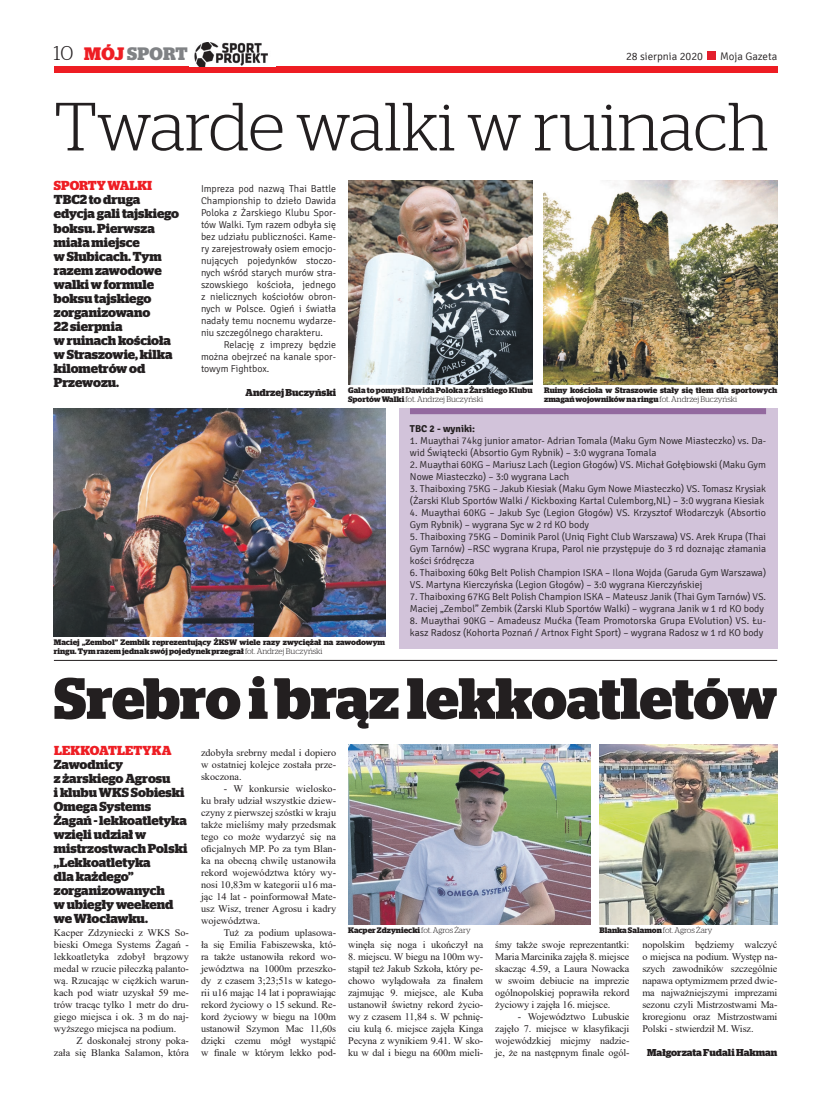
<style>
.page{position:relative;width:820px;height:1106px;background:#fff}
.page>*{position:absolute;margin:0;border:0;box-sizing:border-box;transform-origin:0 0}
.t1{font:300 68px "Stag";color:#231f20}
.t2{font:700 58px "Stag";letter-spacing:-.005em;color:#231f20}
.t3{font:700 18px "Stag";letter-spacing:.01em;color:#808285}
.t4{font:700 13px/14px "Stag";color:#231f20}
.t5{font:700 13px "Stag";letter-spacing:.02em;color:#ee1d23}
.t6{font:700 13px "Stag";color:#ee1d23}
.t7{font:300 11px "Signika";color:#231f20}
.t8{font:10px/12px "Times New Roman";letter-spacing:-.01em;color:#231f20;text-align:justify}
.t9{font:300 10px/12px "Signika";color:#231f20}
.t10{font:700 10px "Stag";color:#231f20}
.t11{font:700 10px "Signika";color:#231f20}
.t12{font:700 8px/9px "Stag";color:#231f20}
.s1{font-weight:300;font-size:20px;color:#231f20}
.s2{color:#ee1d23}
.s3{font-weight:300}
</style>
<div class="page">
<div style="left:54px;top:66px;width:723px;height:6px;background:#ee1d23"></div>
<div style="left:707px;top:51px;width:8px;height:9px;background:#e31f2d"></div>
<div style="left:398px;top:408px;width:379px;height:240px;background:#d2c3da"></div>
<hr style="left:54px;top:660px;width:722px;height:1px;background:#231f20">
<img style="left:194px;top:43px;width:74px;height:23px">
<img style="left:348px;top:744px;width:242px;height:180px">
<img style="left:599px;top:744px;width:178px;height:180px">
<div style="left:410px;top:408px;width:355px;height:6px;background:#93699f"></div>
<img style="left:54px;top:408px;width:331px;height:228px">
<img style="left:543px;top:180px;width:234px;height:204px">
<img style="left:348px;top:180px;width:184px;height:204px">
<h3 class="t3" style="left:54px;top:43px;width:135px"><span class="s1">10</span> <span class="s2">MÓJ</span> SPORT</h3>
<p class="t7" style="left:625px;top:50px;width:78px">28 sierpnia 2020</p>
<p class="t7" style="left:719px;top:50px;width:59px">Moja Gazeta</p>
<h1 class="t1" style="left:54px;top:88px;width:715px">Twarde walki w ruinach</h1>
<h3 class="t6" style="left:54px;top:178px;width:99px">SPORTY WALKI</h3>
<h3 class="t4" style="left:54px;top:193px;width:127px">TBC2 to druga edycja gali tajskiego boksu. Pierwsza miała miejsce<br>w Słubicach. Tym razem zawodowe walki w formule boksu tajskiego zorganizowano<br>22 sierpnia<br>w ruinach kościoła w Straszowie, kilka kilometrów od<br>Przewozu.</h3>
<p class="t9" style="left:201px;top:183px;width:136px;text-align:justify">Impreza pod nazwą Thai Battle Championship to dzieło Dawida Poloka z Żarskiego Klubu Spor&shy;tów Walki. Tym razem odbyła się bez udziału publiczności. Kame&shy;ry zarejestrowały osiem emocjo&shy;nujących pojedynków stoczo&shy;nych wśród starych murów stra&shy;szowskiego kościoła, jednego z nielicznych kościołów obron&shy;nych w Polsce. Ogień i światła nadały temu nocnemu wydarze&shy;niu szczególnego charakteru.</p>
<p class="t9" style="left:201px;top:339px;width:136px;text-align:justify;text-indent:23px">Relację z imprezy będzie można obejrzeć na kanale spor&shy;towym Fightbox.</p>
<p class="t10" style="left:245px;top:387px;width:92px">Andrzej Buczyński</p>
<p class="t12" style="left:348px;top:385px;width:186px">Gala to pomysł Dawida Poloka z Żarskiego Klubu<br>Sportów Walki <span class="s3">fot. Andrzej Buczyński</span></p>
<p class="t12" style="left:544px;top:385px;width:235px">Ruiny kościoła w Straszowie stały się tłem dla sportowych zmagań wojowników na ringu <span class="s3">fot. Andrzej Buczyński</span></p>
<p class="t12" style="left:54px;top:637px;width:332px">Maciej „Zembol” Zembik reprezentujący ŻKSW wiele razy zwyciężał na zawodowym ringu. Tym razem jednak swój pojedynek przegrał <span class="s3">fot. Andrzej Buczyński</span></p>
<p class="t11" style="left:410px;top:423px;width:67px">TBC 2 - wyniki:</p>
<p class="t9" style="left:410px;top:435px;width:357px">1. Muaythai 74kg junior amator- Adrian Tomala (Maku Gym Nowe Miasteczko) vs. Da&shy;wid Świątecki (Absortio Gym Rybnik) – 3:0 wygrana Tomala</p>
<p class="t9" style="left:410px;top:459px;width:357px">2. Muaythai 60KG – Mariusz Lach (Legion Głogów) VS. Michał Gołębiowski (Maku Gym<br>Nowe Miasteczko) – 3:0 wygrana Lach</p>
<p class="t9" style="left:410px;top:483px;width:357px">3. Thaiboxing 75KG – Jakub Kiesiak (Maku Gym Nowe Miasteczko) VS. Tomasz Krysiak (Żarski Klub Sportów Walki / Kickboxing Kartal Culemborg,NL) – 3:0 wygrana Kiesiak</p>
<p class="t9" style="left:410px;top:507px;width:357px">4. Muaythai 60KG – Jakub Syc (Legion Głogów) VS. Krzysztof Włodarczyk (Absortio<br>Gym Rybnik) – wygrana Syc w 2 rd KO body</p>
<p class="t9" style="left:410px;top:531px;width:357px;text-align:justify">5. Thaiboxing 75KG – Dominik Parol (Uniq Fight Club Warszawa) VS. Arek Krupa (Thai Gym Tarnów) –RSC wygrana Krupa, Parol nie przystępuje do 3 rd doznając złamania kości śródręcza</p>
<p class="t9" style="left:410px;top:567px;width:357px">6. Thaiboxing 60kg Belt Polish Champion ISKA – Ilona Wojda (Garuda Gym Warszawa)<br>VS. Martyna Kierczyńska (Legion Głogów) – 3:0 wygrana Kierczyńskiej</p>
<p class="t9" style="left:410px;top:591px;width:357px">7. Thaiboxing 67KG Belt Polish Champion ISKA – Mateusz Janik (Thai Gym Tarnów) VS.<br>Maciej „Zembol” Zembik (Żarski Klub Sportów Walki) – wygrana Janik w 1 rd KO body</p>
<p class="t9" style="left:410px;top:615px;width:357px">8. Muaythai 90KG – Amadeusz Mućka (Team Promotorska Grupa EVolution) VS. Łu&shy;kasz Radosz (Kohorta Poznań / Artnox Fight Sport) – wygrana Radosz w 1 rd KO body</p>
<h2 class="t2" style="left:54px;top:664px;width:724px">Srebro i brąz lekkoatletów</h2>
<h3 class="t5" style="left:54px;top:742px;width:119px">LEKKOATLETYKA</h3>
<h3 class="t4" style="left:54px;top:757px;width:135px">Zawodnicy<br>z żarskiego Agrosu<br>i klubu WKS Sobieski<br>Omega Systems<br>Żagań - lekkoatletyka wzięli udział w mistrzostwach Polski „Lekkoatletyka<br>dla każdego” zorganizowanych<br>w ubiegły weekend we Włocławku.</h3>
<p class="t8" style="left:54px;top:926px;width:136px">Kacper Zdzyniecki z WKS So&shy;bieski Omega Systems Żagań - lekkoatletyka zdobył brązowy medal w rzucie piłeczką palanto&shy;wą. Rzucając w ciężkich warun&shy;kach pod wiatr uzyskał 59 me&shy;trów tracąc tylko 1 metr do dru&shy;giego miejsca i ok. 3 m do naj&shy;wyższego miejsca na podium.</p>
<p class="t8" style="left:54px;top:1034px;width:136px;text-align:right">Z doskonałej strony poka-<br>zała się Blanka Salamon, która</p>
<p class="t8" style="left:201px;top:746px;width:136px">zdobyła srebrny medal i dopiero w ostatniej kolejce została prze&shy;skoczona.</p>
<p class="t8" style="left:201px;top:782px;width:136px;text-indent:23px">- W konkursie wielosko&shy;ku brały udział wszystkie dziew&shy;czyny z pierwszej szóstki w kraju także mieliśmy mały przedsmak tego co może wydarzyć się na oficjalnych MP. Po za tym Blan&shy;ka na obecną chwilę ustanowiła rekord województwa który wy&shy;nosi 10,83m w kategorii u16 ma&shy;jąc 14 lat - poinformował Mate&shy;usz Wisz, trener Agrosu i kadry województwa.</p>
<p class="t8" style="left:201px;top:926px;width:136px;text-indent:23px">Tuż za podium uplasowa&shy;ła się Emilia Fabiszewska, któ&shy;ra także ustanowiła rekord wo&shy;jewództwa na 1000m przeszko&shy;dy z czasem 3;23;51s w katego&shy;rii u16 mając 14 lat i poprawiając rekord życiowy o 15 sekund. Re&shy;kord życiowy w biegu na 100m ustanowił Szymon Mac 11,60s dzięki czemu mógł wystąpić w finale w którym lekko pod-</p>
<p class="t12" style="left:348px;top:925px;width:124px">Kacper Zdzyniecki <span class="s3">fot. Agros Żary</span></p>
<p class="t12" style="left:599px;top:925px;width:115px">Blanka Salamon <span class="s3">fot. Agros Żary</span></p>
<p class="t8" style="left:495px;top:938px;width:136px">śmy także swoje reprezentantki:<br>Maria Marcinika zajęła 8. miejsce skacząc 4.59, a Laura Nowacka w swoim debiucie na imprezie ogólnopolskiej poprawiła rekord życiowy i zajęła 16. miejsce.</p>
<p class="t8" style="left:495px;top:1010px;width:136px;text-indent:23px">- Województwo Lubuskie zajęło 7. miejsce w klasyfikacji wojewódzkiej miejmy nadzie&shy;je, że na następnym finale ogól-</p>
<p class="t8" style="left:642px;top:938px;width:136px">nopolskim będziemy walczyć o miejsca na podium. Występ na&shy;szych zawodników szczególnie napawa optymizmem przed dwie&shy;ma najważniejszymi imprezami sezonu czyli Mistrzostwami Ma&shy;kroregionu oraz Mistrzostwami Polski - stwierdził M. Wisz.</p>
<p class="t10" style="left:647px;top:1047px;width:132px">Małgorzata Fudali Hakman</p>
<p class="t8" style="left:348px;top:938px;width:136px">winęła się noga i ukończył na</p>
<p class="t8" style="left:348px;top:950px;width:136px">8. miejscu. W biegu na 100m wy&shy;stąpił też Jakub Szkoła, który pe&shy;chowo wylądowała za finałem zajmując 9. miejsce, ale Kuba ustanowił świetny rekord życio&shy;wy z czasem 11,84 s. W pchnię&shy;ciu kulą 6. miejsce zajęła Kinga Pecyna z wynikiem 9.41. W sko&shy;ku w dal i biegu na 600m mieli-</p>
</div>
